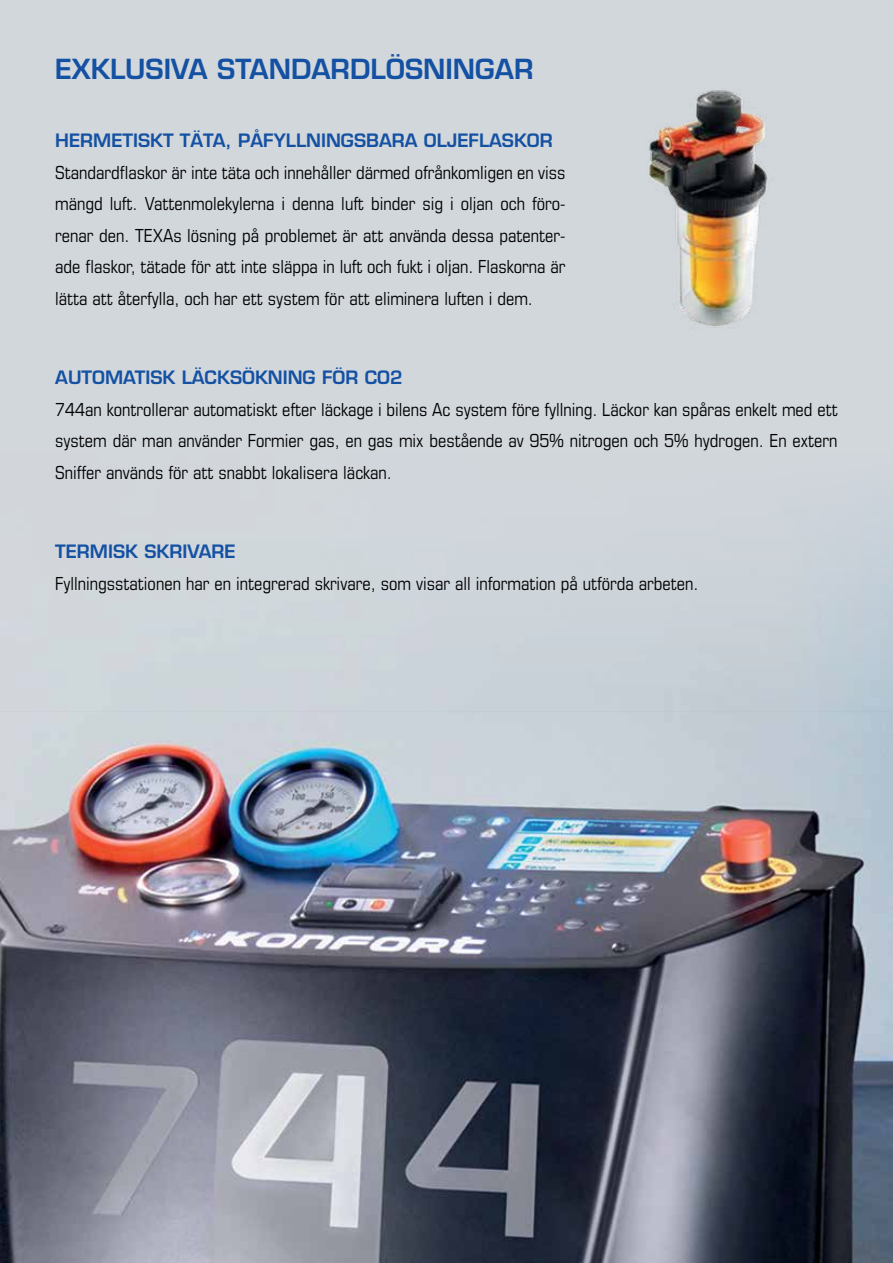
<style>
.page{position:relative;width:893px;height:1263px;background:#fff}
.page>*{position:absolute;margin:0;border:0;box-sizing:border-box;transform-origin:0 0}
.t1{font:600 27px "Eurostile";color:#1451a3}
.t2{font:condensed 18px/31.5px "Eurostile";color:#000;text-align:justify}
.t3{font:600 18px "Eurostile";color:#1451a3}
</style>
<div class="page">
<img style="left:0;top:712px;width:893px;height:551px">
<div style="left:0;top:0;width:893px;height:712px;background:#d2d7dc"></div>
<img style="left:629px;top:72px;width:164px;height:264px">
<h1 class="t1" style="left:55px;top:52px;width:480px">EXKLUSIVA STANDARDLÖSNINGAR</h1>
<p class="t3" style="left:55px;top:129px;width:499px">HERMETISKT TÄTA, PÅFYLLNINGSBARA OLJEFLASKOR</p>
<p class="t2" style="left:55px;top:156px;width:512px">Standardflaskor är inte täta och innehåller därmed ofrånkomligen en viss mängd luft. Vattenmolekylerna i denna luft binder sig i oljan och föro&shy;renar den. TEXAs lösning på problemet är att använda dessa patenter&shy;ade flaskor, tätade för att inte släppa in luft och fukt i oljan. Flaskorna är lätta att återfylla, och har ett system för att eliminera luften i dem.</p>
<p class="t3" style="left:55px;top:366px;width:349px">AUTOMATISK LÄCKSÖKNING FÖR CO2</p>
<p class="t2" style="left:55px;top:393px;width:784px">744an kontrollerar automatiskt efter läckage i bilens Ac system före fyllning. Läckor kan spåras enkelt med ett system där man använder Formier gas, en gas mix bestående av 95% nitrogen och 5% hydrogen. En extern Sniffer används för att snabbt lokalisera läckan.</p>
<p class="t3" style="left:55px;top:541px;width:182px">TERMISK SKRIVARE</p>
<p class="t2" style="left:55px;top:567px;width:645px">Fyllningsstationen har en integrerad skrivare, som visar all information på utförda arbeten.</p>
</div>
